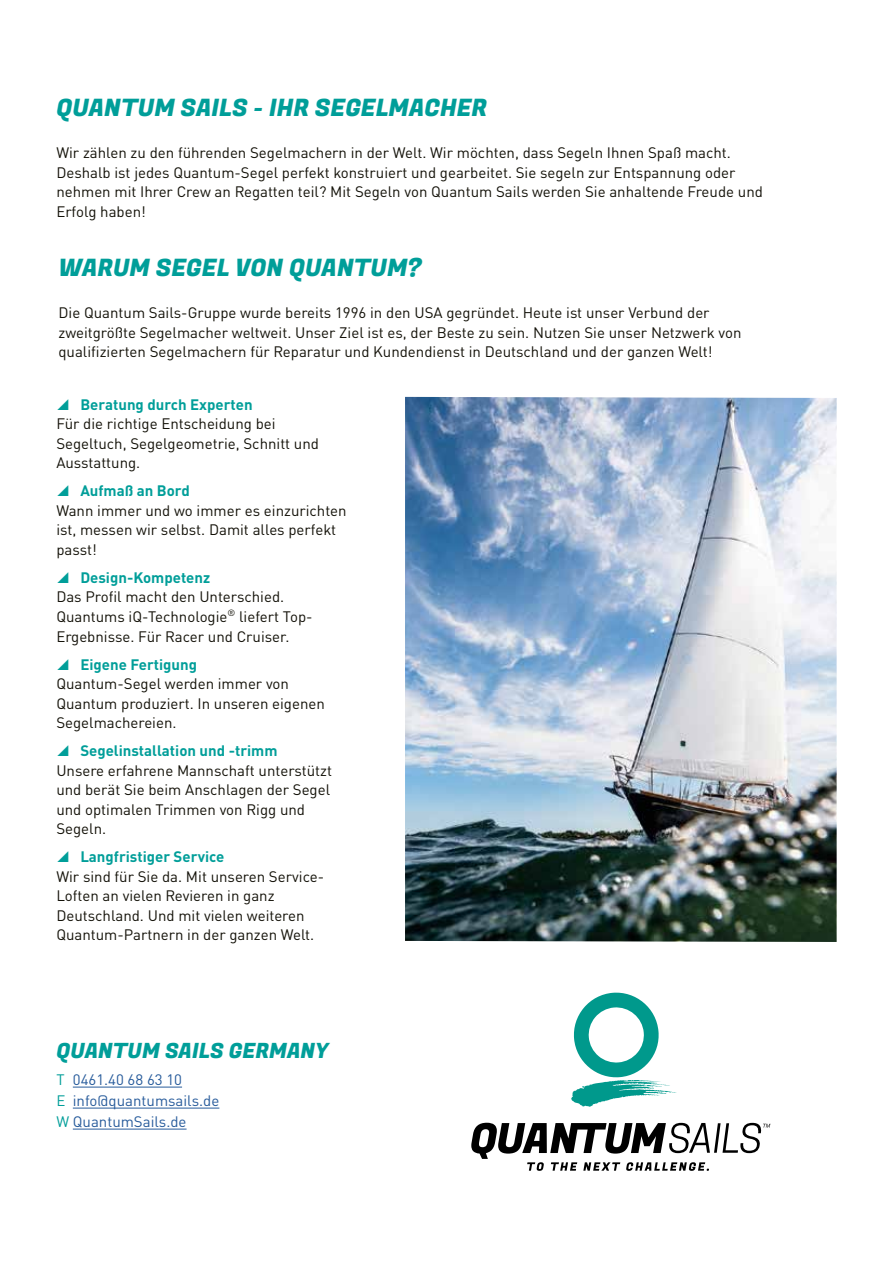
<style>
.page{position:relative;width:893px;height:1263px;background:#fff}
.page>*{position:absolute;margin:0;border:0;box-sizing:border-box;transform-origin:0 0}
.t1{font:24px "Fugaz One";color:#009e99}
.t2{font:21px "Fugaz One";color:#009e99}
.t3{font:15px/19.5px "DINOT";color:#131108}
.t4{font:700 15px "DINOT";color:#009e99}
.t5{font:15px/21px "DINOT";color:#275b9b}
.s1{color:#009e99}
</style>
<div class="page">
<img style="left:405px;top:397px;width:432px;height:545px">
<svg style="left:571px;top:993px;width:105px;height:114px"></svg>
<svg style="left:471px;top:1123px;width:299px;height:48px"></svg>
<hr style="left:73px;top:1087px;width:109px;height:1px;background:#275b9b">
<hr style="left:73px;top:1108px;width:146px;height:1px;background:#275b9b">
<hr style="left:73px;top:1129px;width:114px;height:1px;background:#275b9b">
<h1 class="t1" style="left:56px;top:91px;width:432px">QUANTUM SAILS - IHR SEGELMACHER</h1>
<p class="t3" style="left:56px;top:142px;width:708px">Wir zählen zu den führenden Segelmachern in der Welt. Wir möchten, dass Segeln Ihnen Spaß macht.<br>Deshalb ist jedes Quantum-Segel perfekt konstruiert und gearbeitet. Sie segeln zur Entspannung oder nehmen mit Ihrer Crew an Regatten teil? Mit Segeln von Quantum Sails werden Sie anhaltende Freude und Erfolg haben!</p>
<h1 class="t1" style="left:58px;top:251px;width:365px">WARUM SEGEL VON QUANTUM?</h1>
<p class="t3" style="left:58px;top:302px;width:685px">Die Quantum Sails-Gruppe wurde bereits 1996 in den USA gegründet. Heute ist unser Verbund der zweitgrößte Segelmacher weltweit. Unser Ziel ist es, der Beste zu sein. Nutzen Sie unser Netzwerk von qualifizierten Segelmachern für Reparatur und Kundendienst in Deutschland und der ganzen Welt!</p>
<p class="t4" style="left:80px;top:393px;width:174px">Beratung durch Experten</p>
<p class="t3" style="left:56px;top:413px;width:264px">Für die richtige Entscheidung bei<br>Segeltuch, Segelgeometrie, Schnitt und<br>Ausstattung.</p>
<p class="t4" style="left:80px;top:479px;width:111px">Aufmaß an Bord</p>
<p class="t3" style="left:56px;top:499px;width:292px">Wann immer und wo immer es einzurichten ist, messen wir selbst. Damit alles perfekt passt!</p>
<p class="t4" style="left:80px;top:566px;width:131px">Design-Kompetenz</p>
<p class="t3" style="left:56px;top:586px;width:258px">Das Profil macht den Unterschied.<br>Quantums iQ-Technologie<sup>®</sup> liefert Top-<br>Ergebnisse. Für Racer und Cruiser.</p>
<p class="t4" style="left:80px;top:652px;width:118px">Eigene Fertigung</p>
<p class="t3" style="left:56px;top:672px;width:270px">Quantum-Segel werden immer von<br>Quantum produziert. In unseren eigenen<br>Segelmachereien.</p>
<p class="t4" style="left:80px;top:739px;width:199px">Segelinstallation und -trimm</p>
<p class="t3" style="left:56px;top:759px;width:277px">Unsere erfahrene Mannschaft unterstützt und berät Sie beim Anschlagen der Segel und optimalen Trimmen von Rigg und<br>Segeln.</p>
<p class="t4" style="left:80px;top:845px;width:146px">Langfristiger Service</p>
<p class="t3" style="left:56px;top:865px;width:269px">Wir sind für Sie da. Mit unseren Service-Loften an vielen Revieren in ganz Deutschland. Und mit vielen weiteren Quantum-Partnern in der ganzen Welt.</p>
<h2 class="t2" style="left:56px;top:1036px;width:274px">QUANTUM SAILS GERMANY</h2>
<p class="t5" style="left:56px;top:1068px;width:165px"><span class="s1">T</span> 0461.40 68 63 10<br><span class="s1">E</span> info@quantumsails.de<br><span class="s1">W</span> QuantumSails.de</p>
</div>
